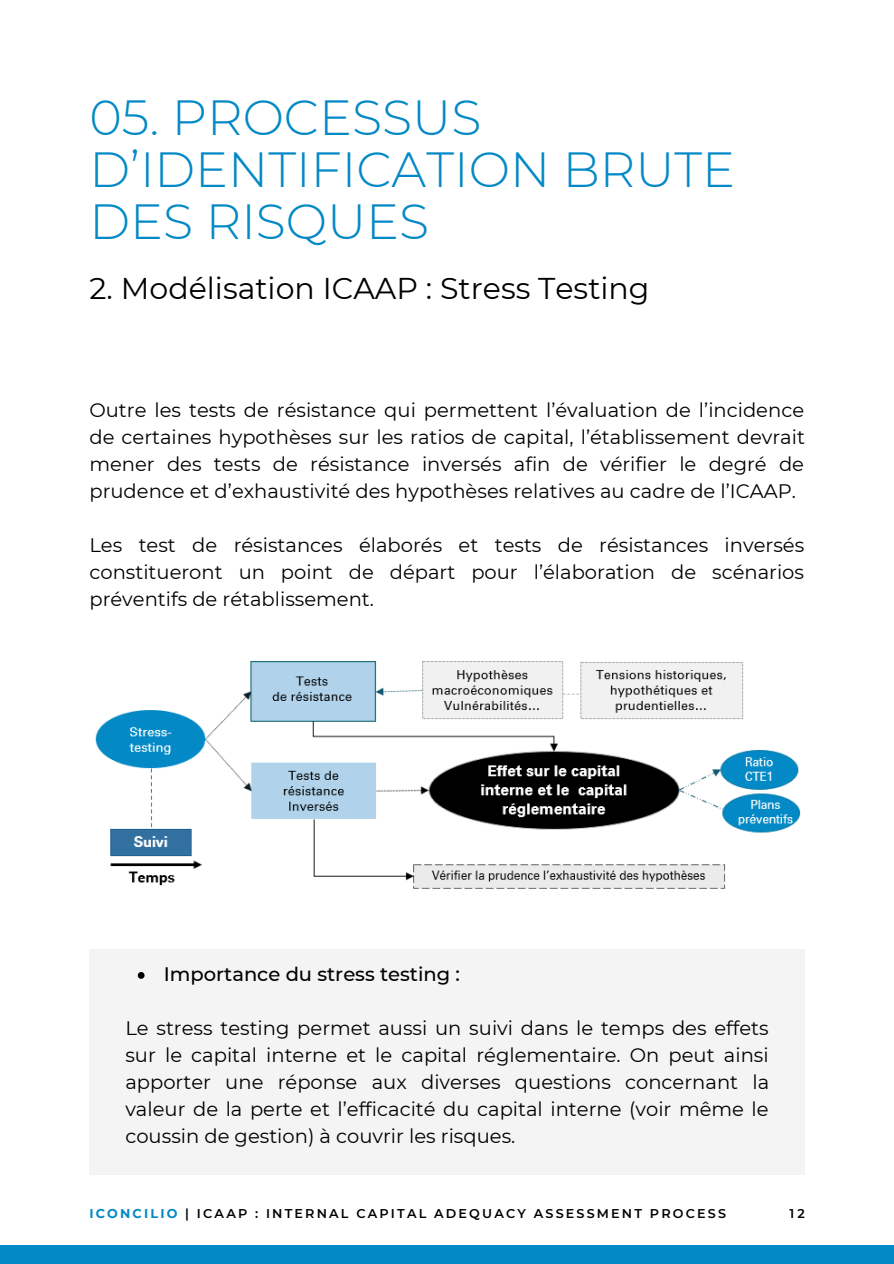
<style>
.page{position:relative;width:894px;height:1264px;background:#fff}
.page>*{position:absolute;margin:0;border:0;box-sizing:border-box;transform-origin:0 0}
.t1{font:300 49.2px/51.8px "Montserrat";color:#0389c5}
.t2{font:30px "Montserrat";color:#000}
.t3{font:19.5px/27px "Montserrat";color:#000;text-align:justify}
.t4{font:500 19.5px "Montserrat";color:#000}
.t5{font:600 12.75px "Montserrat";letter-spacing:.17em;color:#000}
.s1{font-weight:700;color:#0389c5}
</style>
<div class="page">
<div style="left:0;top:1244px;width:893px;height:19px;background:#0389c5"></div>
<div style="left:89px;top:949px;width:715px;height:225px;background:#f4f4f4"></div>
<img style="left:95px;top:661px;width:706px;height:228px">
<svg style="left:138px;top:972px;width:6px;height:6px"></svg>
<p class="t1" style="left:89px;top:92px;width:647px">05. PROCESSUS<br>D’IDENTIFICATION BRUTE<br>DES RISQUES</p>
<p class="t2" style="left:89px;top:270px;width:561px">2. Modélisation ICAAP : Stress Testing</p>
<p class="t3" style="left:89px;top:396px;width:716px">Outre les tests de résistance qui permettent l’évaluation de l’incidence de certaines hypothèses sur les ratios de capital, l’établissement devrait mener des tests de résistance inversés afin de vérifier le degré de prudence et d’exhaustivité des hypothèses relatives au cadre de l’ICAAP.</p>
<p class="t3" style="left:89px;top:531px;width:716px">Les test de résistances élaborés et tests de résistances inversés constitueront un point de départ pour l’élaboration de scénarios préventifs de rétablissement.</p>
<p class="t4" style="left:164px;top:962px;width:297px">Importance du stress testing :</p>
<p class="t3" style="left:125px;top:1014px;width:645px">Le stress testing permet aussi un suivi dans le temps des effets sur le capital interne et le capital réglementaire. On peut ainsi apporter une réponse aux diverses questions concernant la valeur de la perte et l’efficacité du capital interne (voir même le coussin de gestion) à couvrir les risques.</p>
<p class="t5" style="left:89px;top:1205px;width:638px"><span class="s1">ICONCILIO</span> | ICAAP : INTERNAL CAPITAL ADEQUACY ASSESSMENT PROCESS</p>
<p class="t5" style="left:789px;top:1205px;width:17px">12</p>
</div>
